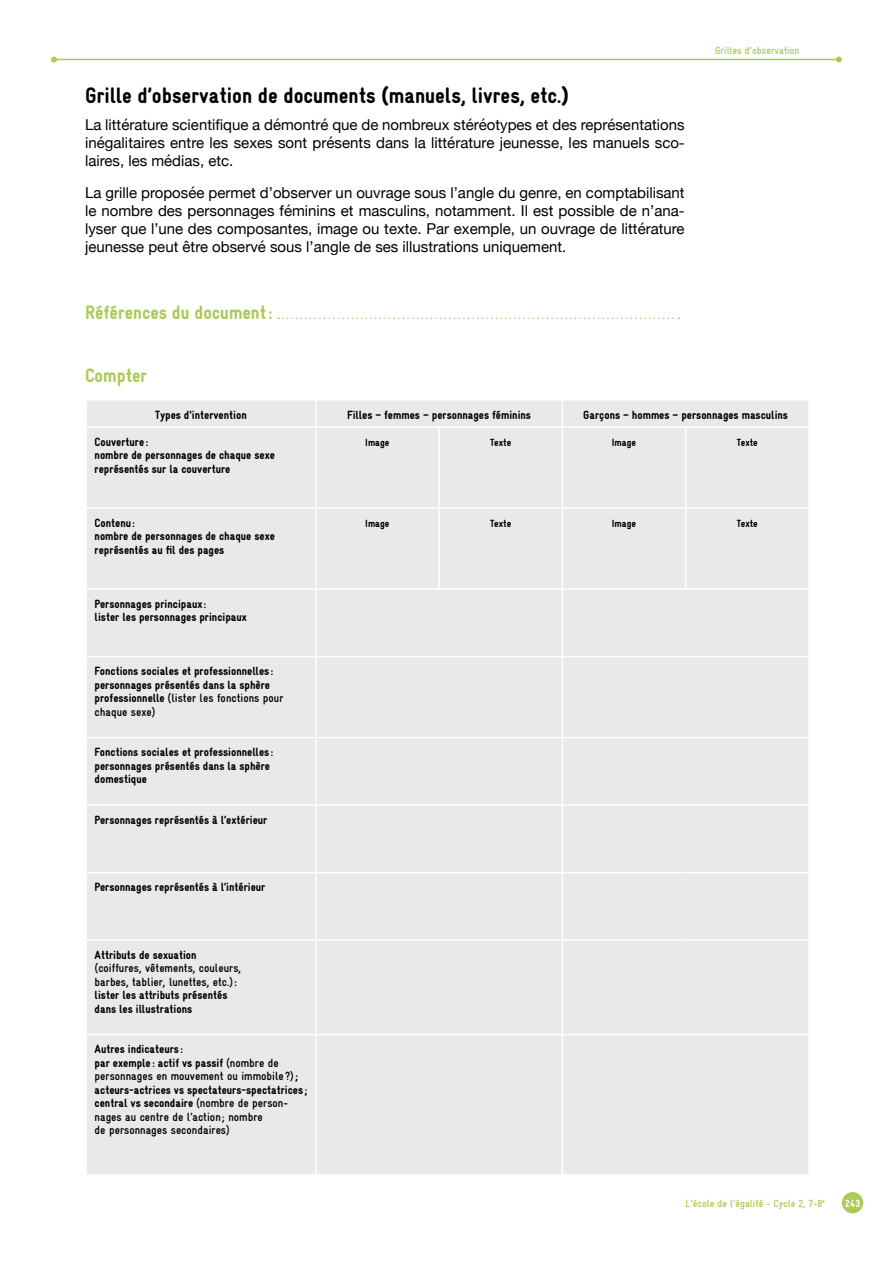
<style>
.page{position:relative;width:893px;height:1263px;background:#fff}
.page>*{position:absolute;margin:0;border:0;box-sizing:border-box;transform-origin:0 0}
.t1{font:900 condensed 22.5px "Gravur";color:#000}
.t2{font:900 condensed 19.5px "Gravur";color:#abca58}
.t3{font:15px/18px "Helvetica Neue";color:#000;text-align:justify}
.t4{font:900 condensed 12px/13.5px "Gravur";color:#000}
.t5{font:700 condensed 12px/13.5px "Gravur";color:#000}
.t6{font:700 condensed 10.5px "Gravur";color:#abca58}
.t7{font:900 condensed 10.5px "Gravur";color:#000}
.t8{font:900 condensed 10.5px "Gravur";color:#fff}
.s1{font-weight:700}
.s2{font-weight:900}
</style>
<div class="page">
<div style="left:842px;top:1192px;width:21px;height:21px;background:#abca58;border-radius:50%"></div>
<hr style="left:54px;top:59px;width:785px;height:1px;background:#abca58">
<svg style="left:51px;top:57px;width:6px;height:6px"></svg>
<svg style="left:836px;top:57px;width:6px;height:6px"></svg>
<div style="left:87px;top:401px;width:721px;height:773px;background:#e9e9e8"></div>
<hr style="left:85px;top:426px;width:231px;height:2px;background:#fff">
<hr style="left:85px;top:507px;width:231px;height:2px;background:#fff">
<hr style="left:85px;top:588px;width:231px;height:2px;background:#fff">
<hr style="left:85px;top:656px;width:231px;height:1px;background:#fff">
<hr style="left:85px;top:737px;width:231px;height:1px;background:#fff">
<hr style="left:85px;top:804px;width:231px;height:2px;background:#fff">
<hr style="left:85px;top:872px;width:231px;height:1px;background:#fff">
<hr style="left:85px;top:939px;width:231px;height:2px;background:#fff">
<hr style="left:85px;top:1034px;width:231px;height:1px;background:#fff">
<svg style="left:315px;top:401px;width:1px;height:25px"></svg>
<svg style="left:562px;top:401px;width:1px;height:25px"></svg>
<hr style="left:316px;top:426px;width:123px;height:2px;background:#fff">
<hr style="left:315px;top:428px;width:1px;height:79px;background:#fff">
<hr style="left:439px;top:426px;width:123px;height:2px;background:#fff">
<hr style="left:438px;top:428px;width:2px;height:79px;background:#fff">
<hr style="left:562px;top:426px;width:124px;height:2px;background:#fff">
<hr style="left:562px;top:428px;width:1px;height:79px;background:#fff">
<hr style="left:686px;top:426px;width:124px;height:2px;background:#fff">
<hr style="left:685px;top:428px;width:1px;height:79px;background:#fff">
<hr style="left:316px;top:507px;width:123px;height:2px;background:#fff">
<hr style="left:315px;top:509px;width:1px;height:79px;background:#fff">
<hr style="left:439px;top:507px;width:123px;height:2px;background:#fff">
<hr style="left:438px;top:509px;width:2px;height:79px;background:#fff">
<hr style="left:562px;top:507px;width:124px;height:2px;background:#fff">
<hr style="left:562px;top:509px;width:1px;height:79px;background:#fff">
<hr style="left:686px;top:507px;width:124px;height:2px;background:#fff">
<hr style="left:685px;top:509px;width:1px;height:79px;background:#fff">
<hr style="left:316px;top:588px;width:123px;height:2px;background:#fff">
<hr style="left:315px;top:590px;width:1px;height:66px;background:#fff">
<hr style="left:439px;top:588px;width:123px;height:2px;background:#fff">
<hr style="left:562px;top:588px;width:124px;height:2px;background:#fff">
<hr style="left:562px;top:590px;width:1px;height:66px;background:#fff">
<hr style="left:686px;top:588px;width:124px;height:2px;background:#fff">
<hr style="left:316px;top:656px;width:123px;height:1px;background:#fff">
<hr style="left:315px;top:657px;width:1px;height:80px;background:#fff">
<hr style="left:439px;top:656px;width:123px;height:1px;background:#fff">
<hr style="left:562px;top:656px;width:124px;height:1px;background:#fff">
<hr style="left:562px;top:657px;width:1px;height:80px;background:#fff">
<hr style="left:686px;top:656px;width:124px;height:1px;background:#fff">
<hr style="left:316px;top:737px;width:123px;height:1px;background:#fff">
<hr style="left:315px;top:738px;width:1px;height:66px;background:#fff">
<hr style="left:439px;top:737px;width:123px;height:1px;background:#fff">
<hr style="left:562px;top:737px;width:124px;height:1px;background:#fff">
<hr style="left:562px;top:738px;width:1px;height:66px;background:#fff">
<hr style="left:686px;top:737px;width:124px;height:1px;background:#fff">
<hr style="left:316px;top:804px;width:123px;height:2px;background:#fff">
<hr style="left:315px;top:806px;width:1px;height:66px;background:#fff">
<hr style="left:439px;top:804px;width:123px;height:2px;background:#fff">
<hr style="left:562px;top:804px;width:124px;height:2px;background:#fff">
<hr style="left:562px;top:806px;width:1px;height:66px;background:#fff">
<hr style="left:686px;top:804px;width:124px;height:2px;background:#fff">
<hr style="left:316px;top:872px;width:123px;height:1px;background:#fff">
<hr style="left:315px;top:873px;width:1px;height:66px;background:#fff">
<hr style="left:439px;top:872px;width:123px;height:1px;background:#fff">
<hr style="left:562px;top:872px;width:124px;height:1px;background:#fff">
<hr style="left:562px;top:873px;width:1px;height:66px;background:#fff">
<hr style="left:686px;top:872px;width:124px;height:1px;background:#fff">
<hr style="left:316px;top:939px;width:123px;height:2px;background:#fff">
<hr style="left:315px;top:941px;width:1px;height:93px;background:#fff">
<hr style="left:439px;top:939px;width:123px;height:2px;background:#fff">
<hr style="left:562px;top:939px;width:124px;height:2px;background:#fff">
<hr style="left:562px;top:941px;width:1px;height:93px;background:#fff">
<hr style="left:686px;top:939px;width:124px;height:2px;background:#fff">
<hr style="left:316px;top:1034px;width:123px;height:1px;background:#fff">
<hr style="left:315px;top:1035px;width:1px;height:139px;background:#fff">
<hr style="left:439px;top:1034px;width:123px;height:1px;background:#fff">
<hr style="left:562px;top:1034px;width:124px;height:1px;background:#fff">
<hr style="left:562px;top:1035px;width:1px;height:139px;background:#fff">
<hr style="left:686px;top:1034px;width:124px;height:1px;background:#fff">
<svg style="left:278px;top:318px;width:401px;height:1px"></svg>
<h1 class="t1" style="left:85px;top:83px;width:486px">Grille d’observation de documents (manuels, livres, etc.)</h1>
<p class="t3" style="left:85px;top:117px;width:601px">La littérature scientifique a démontré que de nombreux stéréotypes et des représentations inégalitaires entre les sexes sont présents dans la littérature jeunesse, les manuels sco&shy;laires, les médias, etc.</p>
<p class="t3" style="left:85px;top:184px;width:601px">La grille proposée permet d’observer un ouvrage sous l’angle du genre, en comptabilisant le nombre des personnages féminins et masculins, notamment. Il est possible de n’ana&shy;lyser que l’une des composantes, image ou texte. Par exemple, un ouvrage de littérature jeunesse peut être observé sous l’angle de ses illustrations uniquement.</p>
<h2 class="t2" style="left:85px;top:302px;width:189px">Références du document:</h2>
<h2 class="t2" style="left:85px;top:365px;width:64px">Compter</h2>
<p class="t6" style="left:715px;top:45px;width:86px">Grilles d'observation</p>
<p class="t4" style="left:155px;top:408px;width:93px">Types d'intervention</p>
<p class="t4" style="left:347px;top:408px;width:185px">Filles – femmes – personnages féminins</p>
<p class="t4" style="left:583px;top:408px;width:206px">Garçons – hommes – personnages masculins</p>
<p class="t4" style="left:95px;top:435px;width:182px">Couverture :<br>nombre de personnages de chaque sexe représentés sur la couverture</p>
<p class="t7" style="left:365px;top:436px;width:26px">Image</p>
<p class="t7" style="left:490px;top:436px;width:23px">Texte</p>
<p class="t7" style="left:612px;top:436px;width:26px">Image</p>
<p class="t7" style="left:737px;top:436px;width:23px">Texte</p>
<p class="t4" style="left:95px;top:516px;width:182px">Contenu :<br>nombre de personnages de chaque sexe représentés au fil des pages</p>
<p class="t7" style="left:365px;top:517px;width:26px">Image</p>
<p class="t7" style="left:490px;top:517px;width:23px">Texte</p>
<p class="t7" style="left:612px;top:517px;width:26px">Image</p>
<p class="t7" style="left:737px;top:517px;width:23px">Texte</p>
<p class="t4" style="left:95px;top:597px;width:154px">Personnages principaux :<br>lister les personnages principaux</p>
<p class="t4" style="left:95px;top:664px;width:190px">Fonctions sociales et professionnelles : personnages présentés dans la sphère professionnelle <span class="s1">(lister les fonctions pour chaque sexe)</span></p>
<p class="t4" style="left:95px;top:745px;width:180px">Fonctions sociales et professionnelles : personnages présentés dans la sphère domestique</p>
<p class="t4" style="left:95px;top:813px;width:174px">Personnages représentés à l’extérieur</p>
<p class="t4" style="left:95px;top:880px;width:172px">Personnages représentés à l’intérieur</p>
<p class="t4" style="left:95px;top:948px;width:103px">Attributs de sexuation</p>
<p class="t5" style="left:95px;top:961px;width:148px">(coiffures, vêtements, couleurs, barbes, tablier, lunettes, etc.)<span class="s2">: lister les attributs présentés dans les illustrations</span></p>
<p class="t5" style="left:95px;top:1042px;width:214px"><span class="s2">Autres indicateurs :<br>par exemple : actif vs passif</span> (nombre de personnages en mouvement ou immobile ?)<span class="s2">; acteurs-actrices vs spectateurs-spectatrices ; central vs secondaire</span> (nombre de person&shy;nages au centre de l’action ; nombre<br>de personnages secondaires)</p>
<p class="t6" style="left:685px;top:1197px;width:141px">L'école de l'égalité - Cycle 2, 7-8<sup>e</sup></p>
<p class="t8" style="left:845px;top:1197px;width:16px">243</p>
</div>
